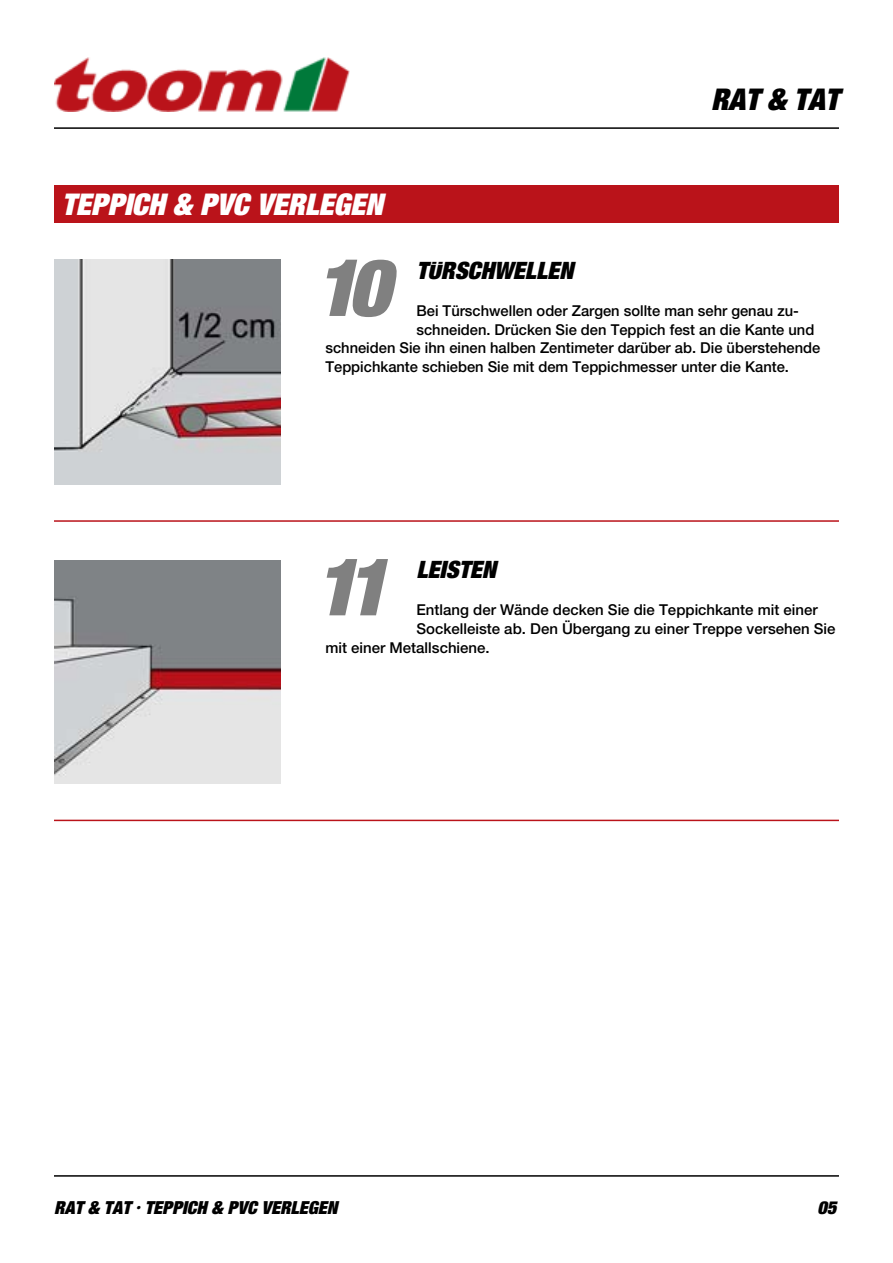
<style>
.page{position:relative;width:893px;height:1263px;background:#fff}
.page>*{position:absolute;margin:0;border:0;box-sizing:border-box;transform-origin:0 0}
.t1{font:79.5px "Toom Helvetica";color:#808080}
.t2{font:30px "Toom Helvetica";color:#fff}
.t3{font:30px "Toom Helvetica";color:#000}
.t4{font:24px "Toom Helvetica";color:#000}
.t5{font:18px "Toom Helvetica";color:#000}
.t6{font:500 15px "Helvetica Neue";color:#000}
</style>
<div class="page">
<hr style="left:54px;top:127px;width:785px;height:2px;background:#000">
<img style="left:54px;top:57px;width:295px;height:54px">
<img style="left:54px;top:260px;width:227px;height:224px">
<hr style="left:54px;top:1175px;width:785px;height:2px;background:#000">
<img style="left:54px;top:560px;width:227px;height:224px">
<hr style="left:54px;top:520px;width:785px;height:2px;background:#ba131a">
<hr style="left:54px;top:820px;width:785px;height:1px;background:#ba131a">
<div style="left:54px;top:185px;width:785px;height:37px;background:#ba131a"></div>
<h2 class="t2" style="left:62px;top:191px;width:323px">TEPPICH &amp; PVC VERLEGEN</h2>
<h2 class="t3" style="left:711px;top:87px;width:129px">RAT &amp; TAT</h2>
<h1 class="t1" style="left:317px;top:254px;width:74px">10</h1>
<h3 class="t4" style="left:416px;top:260px;width:158px">TÜRSCHWELLEN</h3>
<p class="t6" style="left:416px;top:302px;width:384px">Bei Türschwellen oder Zargen sollte man sehr genau zu-</p>
<p class="t6" style="left:416px;top:320px;width:399px">schneiden. Drücken Sie den Teppich fest an die Kante und</p>
<p class="t6" style="left:325px;top:339px;width:496px">schneiden Sie ihn einen halben Zentimeter darüber ab. Die überstehende</p>
<p class="t6" style="left:325px;top:358px;width:465px">Teppichkante schieben Sie mit dem Teppichmesser unter die Kante.</p>
<h1 class="t1" style="left:317px;top:553px;width:63px">11</h1>
<h3 class="t4" style="left:416px;top:559px;width:81px">LEISTEN</h3>
<p class="t6" style="left:416px;top:601px;width:403px">Entlang der Wände decken Sie die Teppichkante mit einer</p>
<p class="t6" style="left:416px;top:620px;width:421px">Sockelleiste ab. Den Übergang zu einer Treppe versehen Sie</p>
<p class="t6" style="left:325px;top:638px;width:166px">mit einer Metallschiene.</p>
<p class="t5" style="left:54px;top:1200px;width:285px">RAT &amp; TAT · TEPPICH &amp; PVC VERLEGEN</p>
<p class="t5" style="left:817px;top:1200px;width:20px">05</p>
</div>
